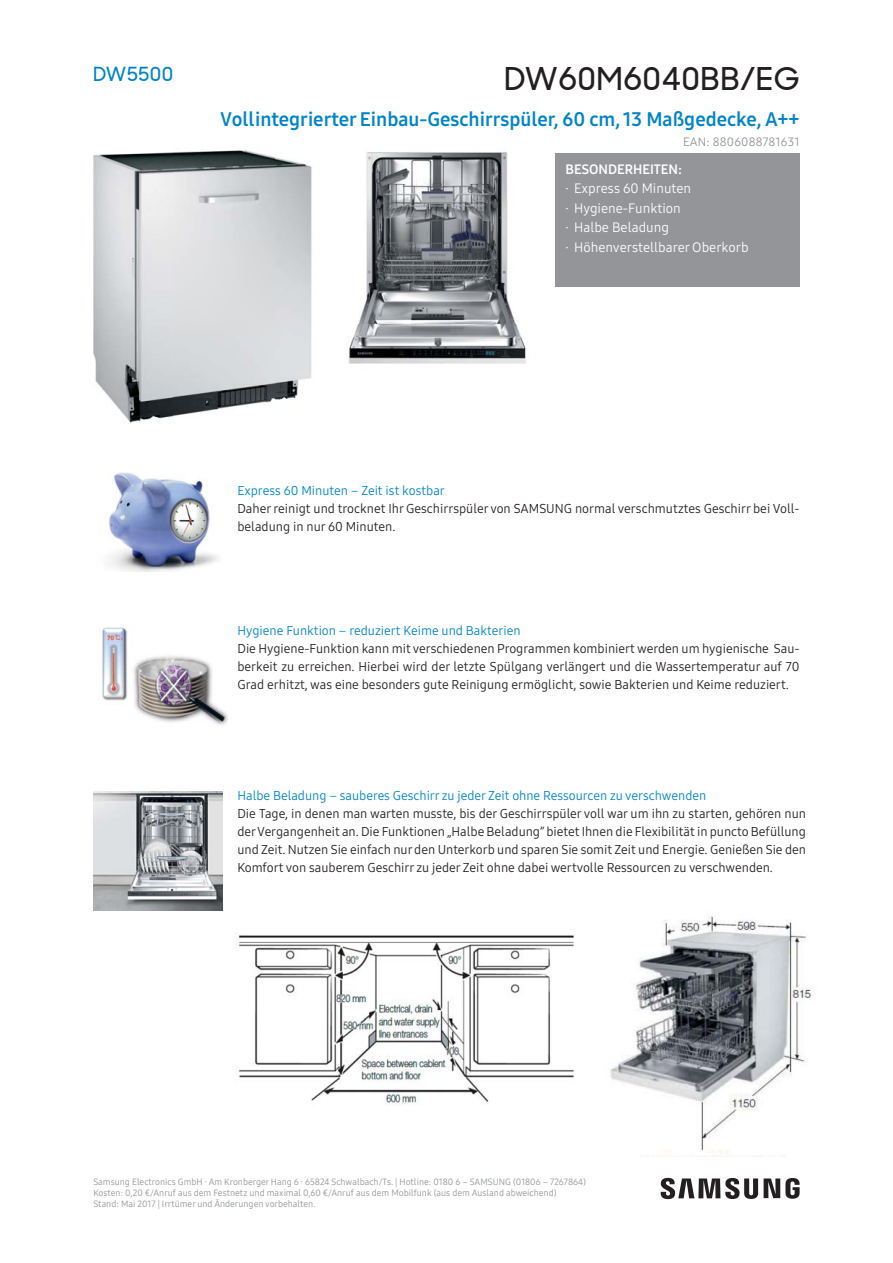
<style>
.page{position:relative;width:893px;height:1263px;background:#fff}
.page>*{position:absolute;margin:0;border:0;box-sizing:border-box;transform-origin:0 0}
.t1{font:500 31.5px "Samsung Sharp Sans";letter-spacing:.015em;color:#231f20}
.t2{font:19.5px "Samsung One 700";color:#0084c7}
.t3{font:500 19.5px "Samsung Sharp Sans";letter-spacing:.015em;color:#0084c7}
.t4{font:13.5px/19.5px "Samsung One 400";color:#fff}
.t5{font:13.5px "Samsung One 700";color:#fff}
.t6{font:12.75px/18px "Samsung One 400";color:#231f20;text-align:justify}
.t7{font:12.75px "Samsung One 400";letter-spacing:-.005em;color:#0084c7}
.t8{font:12px "Samsung One 400";letter-spacing:.015em;color:#939598}
.t9{font:9px/10.8px "Samsung One 400";color:#939598}
</style>
<div class="page">
<svg style="left:660px;top:1178px;width:139px;height:21px"></svg>
<img style="left:93px;top:150px;width:219px;height:273px">
<img style="left:348px;top:152px;width:178px;height:212px">
<img style="left:109px;top:472px;width:109px;height:99px">
<div style="left:555px;top:153px;width:244px;height:134px;background:#939598"></div>
<img style="left:93px;top:791px;width:129px;height:120px">
<img style="left:101px;top:627px;width:126px;height:98px">
<img style="left:238px;top:935px;width:336px;height:171px">
<img style="left:610px;top:915px;width:203px;height:239px">
<h2 class="t3" style="left:93px;top:66px;width:82px">DW5500</h2>
<h1 class="t1" style="left:504px;top:66px;width:297px">DW60M6040BB/EG</h1>
<h2 class="t2" style="left:220px;top:111px;width:580px">Vollintegrierter Einbau-Geschirrspüler, 60 cm, 13 Maßgedecke, A++</h2>
<p class="t8" style="left:683px;top:137px;width:118px">EAN: 8806088781631</p>
<p class="t5" style="left:565px;top:164px;width:118px">BESONDERHEITEN:</p>
<p class="t4" style="left:565px;top:180px;width:184px">· Express 60 Minuten<br>· Hygiene-Funktion<br>· Halbe Beladung<br>· Höhenverstellbarer Oberkorb</p>
<p class="t7" style="left:237px;top:486px;width:209px">Express 60 Minuten – Zeit ist kostbar</p>
<p class="t6" style="left:237px;top:501px;width:563px">Daher reinigt und trocknet Ihr Geschirrspüler von SAMSUNG normal verschmutztes Geschirr bei Voll&shy;beladung in nur 60 Minuten.</p>
<p class="t7" style="left:237px;top:625px;width:285px">Hygiene Funktion – reduziert Keime und Bakterien</p>
<p class="t6" style="left:237px;top:641px;width:563px">Die Hygiene-Funktion kann mit verschiedenen Programmen kombiniert werden um hygienische Sau&shy;berkeit zu erreichen. Hierbei wird der letzte Spülgang verlängert und die Wassertemperatur auf 70<br>Grad erhitzt, was eine besonders gute Reinigung ermöglicht, sowie Bakterien und Keime reduziert.</p>
<p class="t7" style="left:237px;top:790px;width:470px">Halbe Beladung – sauberes Geschirr zu jeder Zeit ohne Ressourcen zu verschwenden</p>
<p class="t6" style="left:237px;top:805px;width:570px">Die Tage, in denen man warten musste, bis der Geschirrspüler voll war um ihn zu starten, gehören nun der Vergangenheit an. Die Funktionen „Halbe Beladung” bietet Ihnen die Flexibilität in puncto Befüllung und Zeit. Nutzen Sie einfach nur den Unterkorb und sparen Sie somit Zeit und Energie. Genießen Sie den Komfort von sauberem Geschirr zu jeder Zeit ohne dabei wertvolle Ressourcen zu verschwenden.</p>
<p class="t9" style="left:93px;top:1178px;width:494px">Samsung Electronics GmbH ∙ Am Kronberger Hang 6 ∙ 65824 Schwalbach/Ts. | Hotline: 0180 6 – SAMSUNG (01806 – 7267864)<br>Kosten: 0,20 €/Anruf aus dem Festnetz und maximal 0,60 €/Anruf aus dem Mobilfunk (aus dem Ausland abweichend)<br>Stand: Mai 2017 | Irrtümer und Änderungen vorbehalten.</p>
</div>
